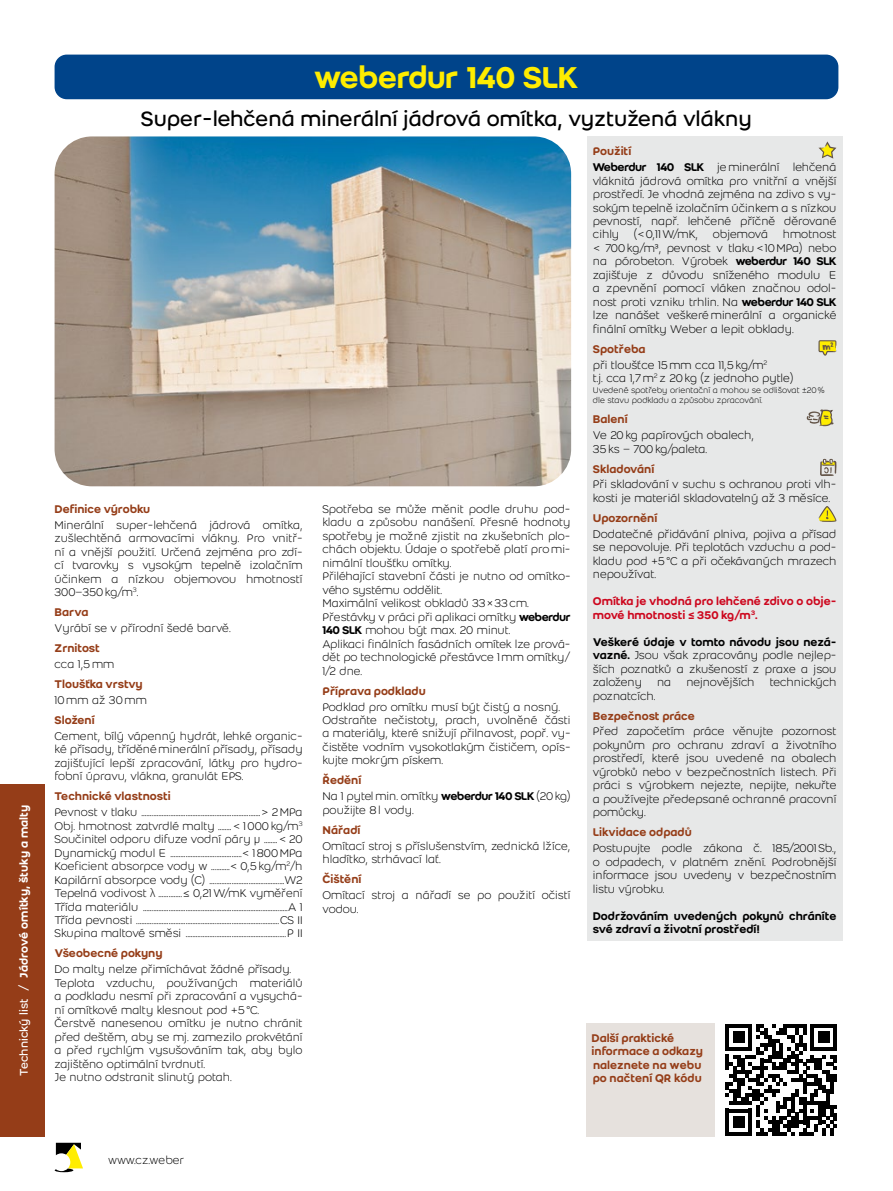
<style>
.page{position:relative;width:893px;height:1191px;background:#fff}
.page>*{position:absolute;margin:0;border:0;box-sizing:border-box;transform-origin:0 0}
.t1{font:33.07px "Weber Name";letter-spacing:.015em;color:#ffed00}
.t2{font:22.75px "Weber";color:#000}
.t3{font:300 12.25px/13.5px "Weber";color:#000}
.t4{font:500 12.25px/13.5px "Weber";color:#953d18}
.t5{font:500 12.25px/13.5px "Weber";color:#000}
.t6{font:500 12.25px/13.5px "Weber";color:#cd071e}
.t7{font:500 12.25px "Weber";color:#fff}
.t8{font:300 8.92px/10.5px "Weber";color:#000}
.t9{font:7.52px "Weber Brush";color:#625346}
.s1{font-weight:400}
.s2{font-family:"Myriad Pro"}
.s3{font-family:"Weber Name";font-weight:400}
.s4{font-weight:500;color:#953d18}
.s5{font-weight:500}
</style>
<div class="page">
<svg style="left:55px;top:1142px;width:28px;height:30px"></svg>
<div style="left:0;top:784px;width:45px;height:352px;background:#953d18"></div>
<img style="left:55px;top:136px;width:516px;height:350px">
<div style="left:587px;top:136px;width:255px;height:804px;background:#e7e8e8"></div>
<svg style="left:818px;top:141px;width:18px;height:18px"></svg>
<svg style="left:818px;top:340px;width:18px;height:16px"></svg>
<svg style="left:807px;top:409px;width:26px;height:17px"></svg>
<svg style="left:820px;top:459px;width:16px;height:17px"></svg>
<svg style="left:818px;top:506px;width:18px;height:16px"></svg>
<div style="left:55px;top:55px;width:783px;height:44px;background:#00448a;border-radius:12px"></div>
<svg style="left:725px;top:1135px;width:109px;height:1px"></svg>
<svg style="left:725px;top:1024px;width:112px;height:111px"></svg>
<div style="left:586px;top:1022px;width:129px;height:114px;background:#e6e1dd"></div>
<p class="t7" style="left:17px;top:1075px;width:272px;rotate:-90deg"><span class="s1">Technický list /</span> Jádrové omítky, štuky a malty</p>
<h1 class="t1" style="left:314px;top:58px;width:264px">weberdur 140 SLK</h1>
<h2 class="t2" style="left:141px;top:106px;width:613px">Super‑lehčená minerální jádrová omítka, vyztužená vlákny</h2>
<p class="t4" style="left:55px;top:502px;width:97px">Definice výrobku</p>
<p class="t3" style="left:55px;top:518px;width:250px;text-align:justify">Minerální super‑lehčená jádrová omítka, zušlechtěná armovacími vlákny. Pro vnitř‑ ní a vnější použití. Určená zejména pro zdí‑ cí tvarovky s vysokým tepelně izolačním účinkem a nízkou objemovou hmotností 300–350kg/m<sup>3</sup>.</p>
<p class="t4" style="left:55px;top:605px;width:35px">Barva</p>
<p class="t3" style="left:55px;top:621px;width:178px">Vyrábí se v přírodní šedé barvě.</p>
<p class="t4" style="left:55px;top:641px;width:47px">Zrnitost</p>
<p class="t3" style="left:55px;top:657px;width:61px">cca 1,5mm</p>
<p class="t4" style="left:55px;top:677px;width:89px">Tloušťka vrstvy</p>
<p class="t3" style="left:55px;top:693px;width:94px">10mm až 30mm</p>
<p class="t4" style="left:55px;top:713px;width:42px">Složení</p>
<p class="t3" style="left:55px;top:729px;width:250px;text-align:justify">Cement, bílý vápenný hydrát, lehké organic‑ ké přísady, tříděnéminerální přísady, přísady zajišťující lepší zpracování, látky pro hydro‑ fobní úpravu, vlákna, granulát EPS.</p>
<p class="t4" style="left:55px;top:789px;width:118px">Technické vlastnosti</p>
<p class="t3" style="left:55px;top:805px;width:84px">Pevnost v tlaku</p>
<p class="t3" style="left:262px;top:805px;width:42px">&gt; 2MPa</p>
<p class="t3" style="left:55px;top:819px;width:162px">Obj. hmotnost zatvrdlé malty</p>
<p class="t3" style="left:55px;top:819px;width:250px;text-indent:178px">&lt; 1000kg/m<sup>3<br></sup>Součinitel odporu difuze vodní páry μ</p>
<p class="t3" style="left:279px;top:832px;width:25px">&lt; 20</p>
<p class="t3" style="left:55px;top:846px;width:113px">Dynamický modul E</p>
<p class="t3" style="left:242px;top:846px;width:62px">&lt; 1800MPa</p>
<p class="t3" style="left:55px;top:859px;width:154px">Koeficient absorpce vody w</p>
<p class="t3" style="left:230px;top:859px;width:74px">&lt; 0,5 kg/m<sup>2</sup>/h</p>
<p class="t3" style="left:55px;top:873px;width:152px">Kapilární absorpce vody (C)</p>
<p class="t3" style="left:285px;top:873px;width:20px">W2</p>
<p class="t3" style="left:55px;top:886px;width:103px">Tepelná vodivost <span class="s2">λ</span></p>
<p class="t3" style="left:183px;top:886px;width:122px">≤ 0,21W/mK vyměření</p>
<p class="t3" style="left:55px;top:900px;width:85px">Třída materiálu</p>
<p class="t3" style="left:288px;top:900px;width:16px">A 1</p>
<p class="t3" style="left:55px;top:913px;width:79px">Třída pevnosti</p>
<p class="t3" style="left:280px;top:913px;width:24px">CS II</p>
<p class="t3" style="left:55px;top:927px;width:128px">Skupina maltové směsi</p>
<p class="t3" style="left:287px;top:927px;width:17px">P II</p>
<p class="t4" style="left:55px;top:946px;width:110px">Všeobecné pokyny</p>
<p class="t3" style="left:55px;top:962px;width:250px">Do malty nelze přimíchávat žádné přísady.<br>Teplota vzduchu, používaných materiálů a podkladu nesmí při zpracování a vysychá‑ ní omítkové malty klesnout pod +5°C.<br>Čerstvě nanesenou omítku je nutno chránit před deštěm, aby se mj. zamezilo prokvétání a před rychlým vysušováním tak, aby bylo zajištěno optimální tvrdnutí.<br>Je nutno odstranit slinutý potah.</p>
<p class="t3" style="left:322px;top:502px;width:250px">Spotřeba se může měnit podle druhu pod‑ kladu a způsobu nanášení. Přesné hodnoty spotřeby je možné zjistit na zkušebních plo‑ chách objektu. Údaje o spotřebě platí promi‑ nimální tloušťku omítky.<br>Přiléhající stavební části je nutno od omítko‑ vého systému oddělit.<br>Maximální velikost obkladů 33×33 cm.<br>Přestávky v práci při aplikaci omítky <span class="s3">weberdur 140 SLK</span> mohou být max. 20 minut.<br>Aplikaci finálních fasádních omítek lze prová‑ dět po technologické přestávce 1mm omítky/ 1/2 dne.</p>
<p class="t4" style="left:322px;top:683px;width:105px">Příprava podkladu</p>
<p class="t3" style="left:322px;top:700px;width:250px">Podklad pro omítku musí být čistý a nosný.<br>Odstraňte nečistoty, prach, uvolněné části a materiály, které snižují přilnavost, popř. vy‑ čistěte vodním vysokotlakým čističem, opís‑ kujte mokrým pískem.</p>
<p class="t3" style="left:322px;top:772px;width:250px;line-height:15.9px"><span class="s4">Ředění<br></span>Na 1 pytelmin. omítky <span class="s3">weberdur 140 SLK</span> (20kg)</p>
<p class="t3" style="left:322px;top:803px;width:93px">použijte 8l vody.</p>
<p class="t4" style="left:322px;top:823px;width:39px">Nářadí</p>
<p class="t3" style="left:322px;top:839px;width:250px">Omítací stroj s příslušenstvím, zednická lžíce, hladítko, strhávací lať.</p>
<p class="t4" style="left:322px;top:872px;width:40px">Čištění</p>
<p class="t3" style="left:322px;top:888px;width:250px">Omítací stroj a nářadí se po použití očistí vodou.</p>
<p class="t3" style="left:593px;top:143px;width:245px;line-height:15.9px"><span class="s4">Použití<br></span><span class="s3">Weberdur 140 SLK</span> jeminerální lehčená</p>
<p class="t3" style="left:593px;top:174px;width:245px;text-align:justify">vláknitá jádrová omítka pro vnitřní a vnější prostředí. Je vhodná zejména na zdivo s vy‑ sokým tepelně izolačním účinkem a s nízkou pevností, např. lehčené příčně děrované cihly (&lt;0,11W/mK, objemová hmotnost &lt; 700kg/m³, pevnost v tlaku&lt;10MPa) nebo na pórobeton. Výrobek <span class="s3">weberdur 140 SLK </span>zajišťuje z důvodu sníženého modulu E a zpevnění pomocí vláken značnou odol‑ nost proti vzniku trhlin. Na <span class="s3">weberdur 140 SLK </span>lze nanášet veškeréminerální a organické finální omítky Weber a lepit obklady.</p>
<p class="t4" style="left:593px;top:342px;width:54px">Spotřeba</p>
<p class="t9" style="left:822px;top:343px;width:13px">m<sup>2</sup></p>
<p class="t3" style="left:593px;top:358px;width:202px">při tloušťce 15mm cca 11,5kg/m<sup>2<br></sup>t.j. cca 1,7m<sup>2</sup> z 20kg (z jednoho pytle)</p>
<p class="t8" style="left:593px;top:385px;width:233px">Uvedené spotřeby orientační a mohou se odlišovat ±20% dle stavu podkladu a způsobu zpracování.</p>
<p class="t4" style="left:593px;top:412px;width:36px">Balení</p>
<p class="t3" style="left:593px;top:428px;width:163px">Ve 20kg papírových obalech,<br>35ks – 700kg/paleta.</p>
<p class="t4" style="left:593px;top:462px;width:63px">Skladování</p>
<p class="t3" style="left:593px;top:478px;width:245px">Při skladování v suchu s ochranou proti vlh‑ kosti je materiál skladovatelný až 3 měsíce.</p>
<p class="t4" style="left:593px;top:511px;width:66px">Upozornění</p>
<p class="t3" style="left:593px;top:527px;width:245px;text-align:justify">Dodatečné přidávání plniva, pojiva a přísad se nepovoluje. Při teplotách vzduchu a pod‑ kladu pod +5°C a při očekávaných mrazech nepoužívat.</p>
<p class="t6" style="left:593px;top:594px;width:245px">Omítka je vhodná pro lehčené zdivo o obje‑ mové hmotnosti ≤ 350 kg/m<sup>3</sup>.</p>
<p class="t3" style="left:593px;top:635px;width:245px;text-align:justify"><span class="s5">Veškeré údaje v tomto návodu jsou nezá‑ vazné.</span> Jsou však zpracovány podle nejlep‑ ších poznatků a zkušeností z praxe a jsou založeny na nejnovějších technických poznatcích.</p>
<p class="t4" style="left:593px;top:708px;width:103px">Bezpečnost práce</p>
<p class="t3" style="left:593px;top:725px;width:245px;text-align:justify">Před započetím práce věnujte pozornost pokynům pro ochranu zdraví a životního prostředí, které jsou uvedené na obalech výrobků nebo v bezpečnostních listech. Při práci s výrobkem nejezte, nepijte, nekuřte a používejte předepsané ochranné pracovní pomůcky.</p>
<p class="t4" style="left:593px;top:825px;width:100px">Likvidace odpadů</p>
<p class="t3" style="left:593px;top:841px;width:245px;text-align:justify">Postupujte podle zákona č. 185/2001 Sb., o odpadech, v platném znění. Podrobnější informace jsou uvedeny v bezpečnostním listu výrobku.</p>
<p class="t5" style="left:593px;top:909px;width:245px">Dodržováním uvedených pokynů chráníte své zdraví a životní prostředí!</p>
<p class="t4" style="left:591px;top:1031px;width:113px">Další praktické informace a odkazy naleznete na webu po načtení QR kódu</p>
<p class="t3" style="left:108px;top:1153px;width:78px">www.cz.weber</p>
</div>
